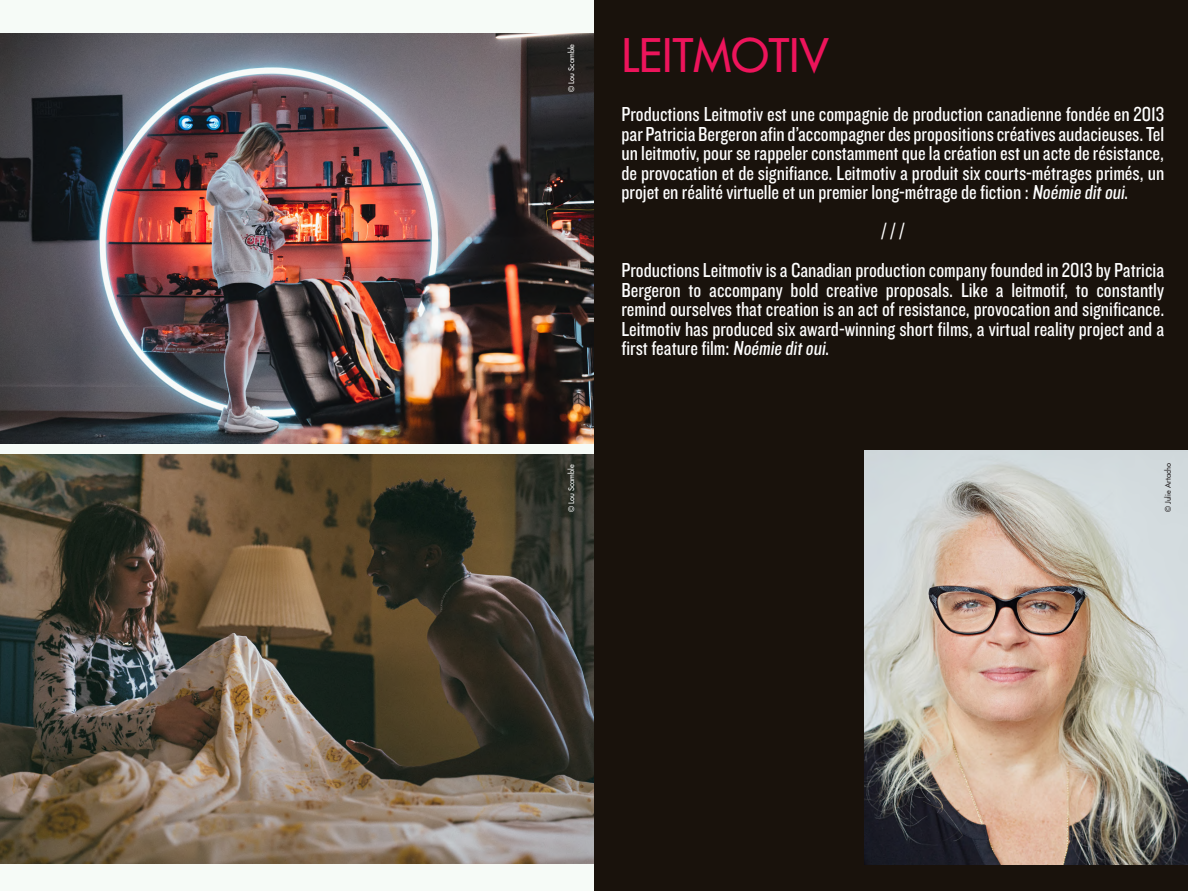
<style>
.page{position:relative;width:1188px;height:891px;background:#19120c}
.page>*{position:absolute;margin:0;border:0;box-sizing:border-box;transform-origin:0 0}
.t1{font:45px "Futura";color:#ed145b}
.t2{font:21px/19.5px "Knockout HTF29 Junior Liteweight";color:#fff;text-align:justify}
.t3{font:7.5px "Futura";color:#fff}
.t4{font:7.5px "Futura";color:#231f20}
</style>
<div class="page">
<img style="left:864px;top:450px;width:324px;height:414px">
<div style="left:0;top:0;width:594px;height:891px;background:#f6fbf7"></div>
<img style="left:0;top:34px;width:594px;height:410px">
<img style="left:0;top:454px;width:594px;height:410px">
<p class="t3" style="left:567px;top:92px;width:49px;rotate:-90deg">© Lou Scamble</p>
<p class="t3" style="left:567px;top:512px;width:49px;rotate:-90deg">© Lou Scamble</p>
<h1 class="t1" style="left:621px;top:27px;width:209px">LEITMOTIV</h1>
<p class="t2" style="left:621px;top:105px;width:544px">Productions Leitmotiv est une compagnie de production canadienne fondée en 2013 par Patricia Bergeron afin d’accompagner des propositions créatives audacieuses. Tel un leitmotiv, pour se rappeler constamment que la création est un acte de résistance, de provocation et de signifiance. Leitmotiv a produit six courts-métrages primés, un projet en réalité virtuelle et un premier long-métrage de fiction : Noémie ditoui.</p>
<p class="t2" style="left:621px;top:212px;width:544px;line-height:39px;text-align:center">/ / /<br>Productions Leitmotiv is a Canadian production company founded in 2013 by Patricia</p>
<p class="t2" style="left:621px;top:281px;width:544px">Bergeron to accompany bold creative proposals. Like a leitmotif, to constantly remind ourselves that creation is an act of resistance, provocation and significance.<br>Leitmotiv has produced six award-winning short films, a virtual reality project and a first feature film: Noémie ditoui.</p>
<p class="t4" style="left:1163px;top:512px;width:51px;rotate:-90deg">© Julie Artacho</p>
</div>
